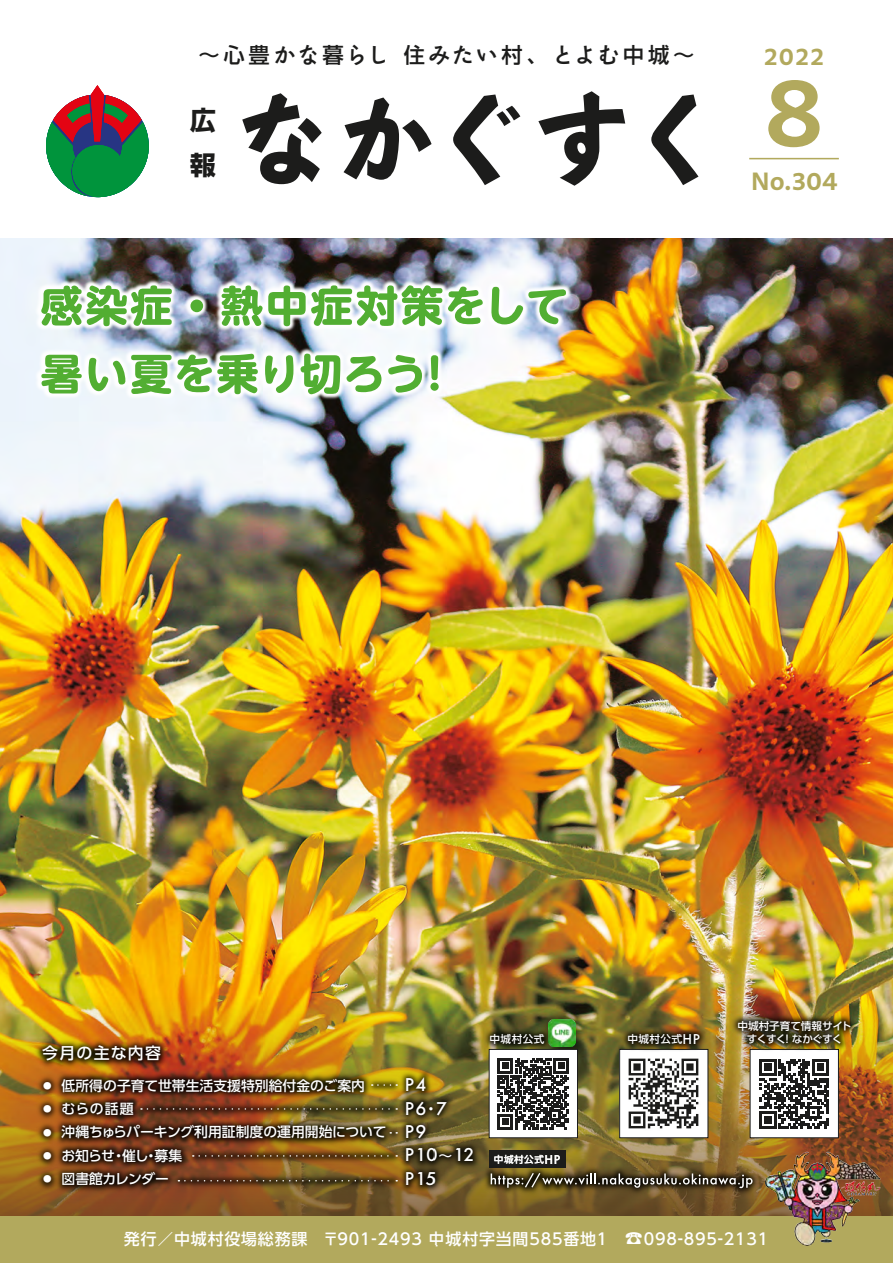
<style>
.page{position:relative;width:893px;height:1263px;background:#fff}
.page>*{position:absolute;margin:0;border:0;box-sizing:border-box;transform-origin:0 0}
.t1{font:700 97.8px "Sharoa Pro";color:#b2a95d}
.t2{font:700 26.1px/45.2px "Shin Go Pr 6";color:#1c1c1b}
.t3{font:700 25.35px "Sharoa Pro";color:#b2a95d}
.t4{font:700 24.15px "Sharoa Pro";color:#b2a95d}
.t5{font:500 21.3px "Shin Go Pr 6";color:#1c1c1b}
.t6{font:500 19.35px/23.4px "Futura PT";letter-spacing:-.005em;color:#fff}
.t7{font:500 18px "UD Shin Go Pr 6";color:#fff}
.t8{font:500 15.9px "UD Shin Go Pr 6";letter-spacing:.05em;color:#fff}
.t9{font:500 15.9px "UD Shin Go Pr 6";letter-spacing:.075em;color:#fff}
.t10{font:500 13.8px "UD Shin Go Pr 6";color:#fff}
.t11{font:500 13.8px/23.4px "UD Shin Go Pr 6";letter-spacing:-.035em;color:#fff}
.t12{font:500 10.65px/13.8px "UD Shin Go Pr 6";color:#fff}
.t13{font:500 9.6px "UD Shin Go Pr 6";letter-spacing:.06em;color:#fff}
.t14{font:500 8.55px "UD Shin Go Pr 6";color:#fff}
.s1{font-family:"Bokutoh N Std"}
.s2{font-family:"Futura PT";font-size:14.85px}
.s3{font-family:"UD Shin Go Pr 6";font-size:13.8px}
.s4{font-family:"Futura PT";font-size:13.35px}
</style>
<div class="page">
<img style="left:0;top:238px;width:893px;height:757px">
<img style="left:219px;top:995px;width:674px;height:221px">
<hr style="left:749px;top:158px;width:90px;height:1px;background:#b2a95d">
<img style="left:34px;top:278px;width:540px;height:124px">
<img style="left:37px;top:281px;width:533px;height:118px">
<svg style="left:41px;top:285px;width:131px;height:41px"></svg>
<div style="left:190px;top:300px;width:13px;height:12px;background:#52ae32;border-radius:50%"></div>
<svg style="left:222px;top:285px;width:220px;height:41px"></svg>
<svg style="left:448px;top:287px;width:35px;height:37px"></svg>
<svg style="left:491px;top:287px;width:75px;height:37px"></svg>
<svg style="left:41px;top:355px;width:41px;height:38px"></svg>
<svg style="left:89px;top:358px;width:36px;height:33px"></svg>
<svg style="left:131px;top:354px;width:127px;height:40px"></svg>
<svg style="left:265px;top:355px;width:28px;height:38px"></svg>
<svg style="left:301px;top:354px;width:39px;height:40px"></svg>
<svg style="left:347px;top:356px;width:34px;height:36px"></svg>
<svg style="left:388px;top:355px;width:34px;height:38px"></svg>
<svg style="left:430px;top:355px;width:9px;height:36px"></svg>
<div style="left:0;top:1216px;width:893px;height:47px;background:#b2a95d"></div>
<img style="left:0;top:989px;width:219px;height:32px">
<img style="left:0;top:1021px;width:489px;height:195px">
<svg style="left:185px;top:1180px;width:212px;height:1px"></svg>
<svg style="left:141px;top:1108px;width:256px;height:2px"></svg>
<svg style="left:372px;top:1084px;width:25px;height:2px"></svg>
<svg style="left:193px;top:1155px;width:204px;height:2px"></svg>
<svg style="left:242px;top:93px;width:80px;height:91px"></svg>
<svg style="left:344px;top:97px;width:88px;height:83px"></svg>
<svg style="left:453px;top:95px;width:67px;height:90px"></svg>
<svg style="left:651px;top:95px;width:47px;height:90px"></svg>
<svg style="left:538px;top:91px;width:87px;height:95px"></svg>
<svg style="left:46px;top:85px;width:103px;height:113px"></svg>
<img style="left:621px;top:1104px;width:85px;height:12px">
<div style="left:750px;top:1049px;width:88px;height:89px;background:#fff"></div>
<svg style="left:760px;top:1104px;width:69px;height:24px"></svg>
<img style="left:803px;top:1144px;width:82px;height:102px">
<img style="left:601px;top:978px;width:80px;height:126px">
<img style="left:681px;top:964px;width:212px;height:140px">
<img style="left:434px;top:1116px;width:375px;height:129px">
<svg style="left:491px;top:1173px;width:262px;height:15px;background:#5c533f"></svg>
<img style="left:433px;top:978px;width:168px;height:126px">
<div style="left:489px;top:1049px;width:88px;height:89px;background:#fff"></div>
<div style="left:489px;top:1049px;width:89px;height:89px;border:1px solid #1c1c1b"></div>
<svg style="left:498px;top:1058px;width:71px;height:71px"></svg>
<h3 class="t5" style="left:199px;top:37px;width:192px">～心豊<span class="s1">かな</span>暮<span class="s1">らし</span></h3>
<h2 class="t2" style="left:190px;top:97px;width:27px">広報</h2>
<h3 class="t5" style="left:404px;top:37px;width:292px">住<span class="s1">みたい</span>村、<span class="s1">とよむ</span>中城~</h3>
<h3 class="t4" style="left:764px;top:35px;width:62px">2022</h3>
<h1 class="t1" style="left:764px;top:27px;width:61px">8</h1>
<h3 class="t3" style="left:751px;top:159px;width:88px">No.304</h3>
<p class="t9" style="left:42px;top:1040px;width:120px">今月の主な内容</p>
<p class="t12" style="left:490px;top:1032px;width:56px">中城村公式</p>
<p class="t12" style="left:627px;top:1032px;width:74px">中城村公式<span class="s2">HP</span></p>
<p class="t12" style="left:782px;top:1018px;width:72px;text-indent:-44px">中城村子育て情報サイト！なかぐすく</p>
<p class="t12" style="left:747px;top:1032px;width:41px">すくすく</p>
<p class="t14" style="left:43px;top:1078px;width:10px">●</p>
<p class="t14" style="left:43px;top:1102px;width:10px">●</p>
<p class="t14" style="left:43px;top:1125px;width:10px">●</p>
<p class="t14" style="left:43px;top:1149px;width:10px">●</p>
<p class="t14" style="left:43px;top:1172px;width:10px">●</p>
<p class="t10" style="left:62px;top:1074px;width:305px">低所得の子育て世帯生活支援特別給付金のご案内</p>
<p class="t10" style="left:62px;top:1097px;width:73px">むらの話題</p>
<p class="t10" style="left:62px;top:1121px;width:327px">沖縄ちゅらパーキング利用証制度の運用開始について</p>
<p class="t10" style="left:122px;top:1144px;width:62px">催し募集</p>
<p class="t11" style="left:62px;top:1143px;width:109px">お知らせ<br>図書館カレンダー</p>
<p class="t10" style="left:112px;top:1144px;width:15px">・</p>
<p class="t10" style="left:144px;top:1144px;width:15px">・</p>
<h3 class="t6" style="left:405px;top:1073px;width:44px">4P<br><span class="s3">・</span>6 P 7<br>9P</h3>
<h3 class="t6" style="left:454px;top:1143px;width:22px">12</h3>
<h3 class="t6" style="left:405px;top:1143px;width:34px">P10<br>P15</h3>
<p class="t10" style="left:439px;top:1144px;width:15px">~</p>
<p class="t13" style="left:494px;top:1152px;width:68px">中城村公式<span class="s4">HP</span></p>
<p class="t8" style="left:124px;top:1226px;width:485px">発行／中城村役場総務課　〒901-2493 中城村字当間585番地1</p>
<p class="t8" style="left:644px;top:1226px;width:126px">098-895-2131</p>
<h3 class="t7" style="left:625px;top:1223px;width:20px">☎</h3>
</div>
